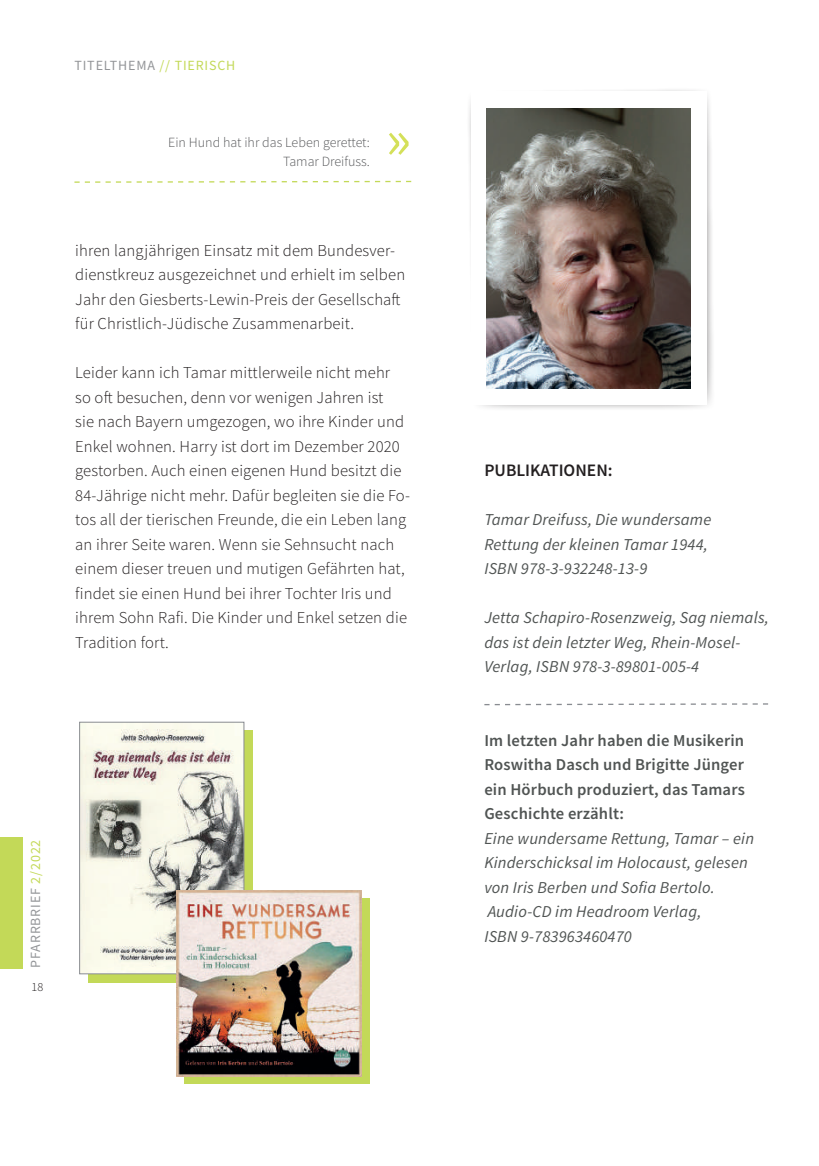
<style>
.page{position:relative;width:819px;height:1166px;background:#fff}
.page>*{position:absolute;margin:0;border:0;box-sizing:border-box;transform-origin:0 0}
.t1{font:59.5px "Source Sans Pro";color:#d4e05a}
.t2{font:600 17.5px "Source Sans Pro";color:#231f20}
.t3{font:300 16.62px/24.5px "Source Sans Pro";letter-spacing:.01em;color:#231f20}
.t4{font:italic 16.62px/24.5px "Source Sans Pro";letter-spacing:.01em;color:#505453}
.t5{font:600 16.62px/24.5px "Source Sans Pro";letter-spacing:.01em;color:#505453;text-align:justify}
.t6{font:300 14px/19.2px "Source Sans Pro";color:#57585a;text-align:right}
.t7{font:14px "Source Sans Pro";letter-spacing:.06em;color:#939598}
.t8{font:300 12.25px "Source Sans Pro";color:#231f20}
.s1{color:#c3d958}
</style>
<div class="page">
<div style="left:0;top:837px;width:22px;height:131px;background:#c3d958"></div>
<svg style="left:74px;top:180px;width:338px;height:3px"></svg>
<svg style="left:484px;top:703px;width:284px;height:3px"></svg>
<div style="left:88px;top:730px;width:164px;height:252px;background:#c3d958"></div>
<img style="left:81px;top:724px;width:161px;height:248px">
<div style="left:79px;top:722px;width:165px;height:252px;border:1px solid #898c91"></div>
<div style="left:184px;top:899px;width:185px;height:185px;background:#c3d958"></div>
<img style="left:176px;top:890px;width:186px;height:186px">
<svg style="left:469px;top:90px;width:244px;height:319px"></svg>
<div style="left:472px;top:92px;width:235px;height:313px;background:#fff"></div>
<img style="left:487px;top:108px;width:203px;height:280px">
<p class="t7" style="left:74px;top:56px;width:162px">TITELTHEMA <span class="s1">// TIERISCH</span></p>
<p class="t6" style="left:168px;top:133px;width:203px">Ein Hund hat ihr das Leben gerettet:<br>Tamar Dreifuss.</p>
<h1 class="t1" style="left:385px;top:101px;width:27px">»</h1>
<p class="t3" style="left:75px;top:238px;width:331px">ihren langjährigen Einsatz mit dem Bundesver&shy;dienstkreuz ausgezeichnet und erhielt im selben Jahr den Giesberts-Lewin-Preis der Gesellschaft für Christlich-Jüdische Zusammenarbeit.</p>
<p class="t3" style="left:75px;top:360px;width:336px">Leider kann ich Tamar mittlerweile nicht mehr so oft besuchen, denn vor wenigen Jahren ist<br>sie nach Bayern umgezogen, wo ihre Kinder und Enkel wohnen. Harry ist dort im Dezember 2020 gestorben. Auch einen eigenen Hund besitzt die 84-Jährige nicht mehr. Dafür begleiten sie die Fo&shy;tos all der tierischen Freunde, die ein Leben lang an ihrer Seite waren. Wenn sie Sehnsucht nach einem dieser treuen und mutigen Gefährten hat, findet sie einen Hund bei ihrer Tochter Iris und ihrem Sohn Rafi. Die Kinder und Enkel setzen die Tradition fort.</p>
<p class="t7" style="left:26px;top:967px;width:129px;rotate:-90deg">PFARRBRIEF <span class="s1">2/2022</span></p>
<p class="t8" style="left:32px;top:979px;width:13px">18</p>
<p class="t2" style="left:484px;top:459px;width:130px">PUBLIKATIONEN:</p>
<p class="t4" style="left:484px;top:507px;width:228px">Tamar Dreifuss, Die wundersame<br>Rettung der kleinen Tamar 1944,<br>ISBN 978-3-932248-13-9</p>
<p class="t4" style="left:484px;top:605px;width:286px">Jetta Schapiro-Rosenzweig, Sag niemals, das ist dein letzter Weg, Rhein-Mosel-<br>Verlag, ISBN 978-3-89801-005-4</p>
<p class="t5" style="left:484px;top:728px;width:262px">Im letzten Jahr haben die Musikerin Roswitha Dasch und Brigitte Jünger ein Hörbuch produziert, das Tamars Geschichte erzählt:</p>
<p class="t4" style="left:484px;top:826px;width:271px">Eine wundersame Rettung, Tamar – ein<br>Kinderschicksal im Holocaust, gelesen von Iris Berben und Sofia Bertolo.<br>Audio-CD im Headroom Verlag,<br>ISBN 9-783963460470</p>
</div>
